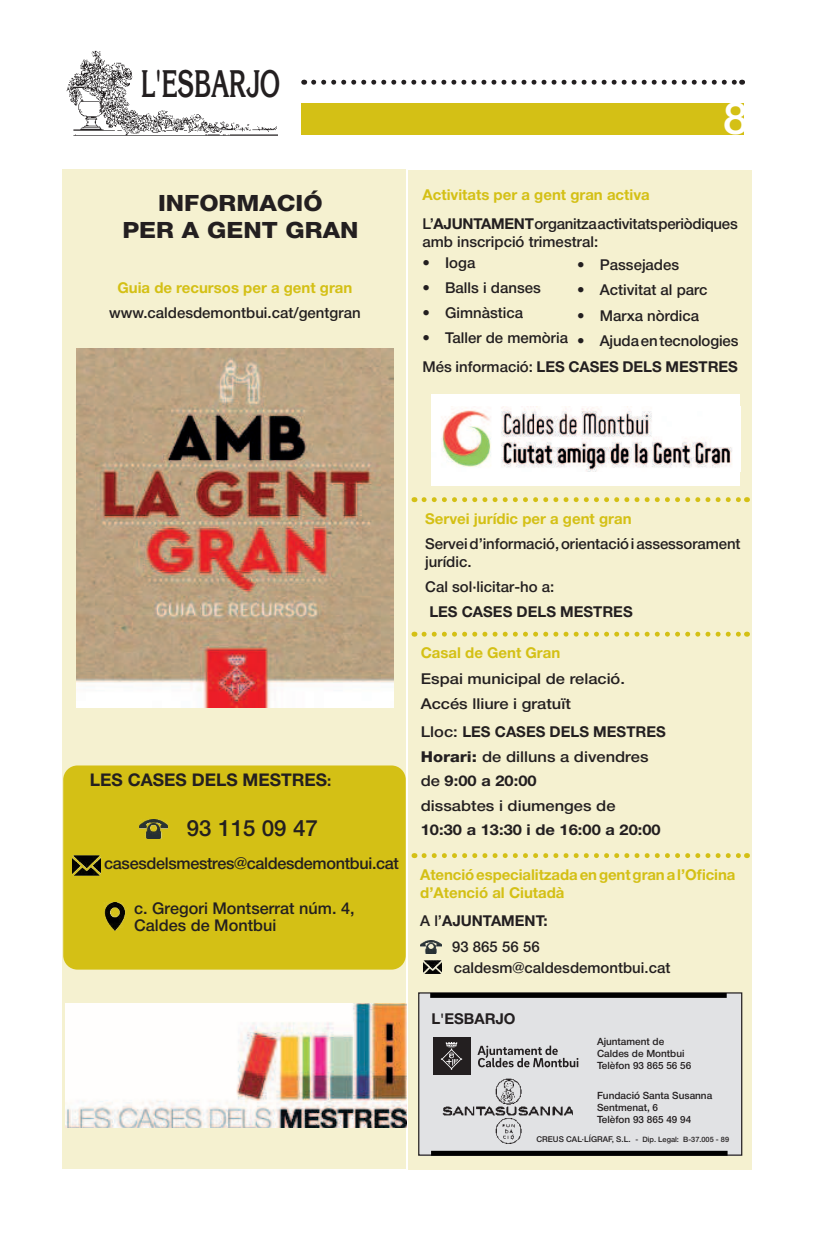
<style>
.page{position:relative;width:815px;height:1241px;background:#fff}
.page>*{position:absolute;margin:0;border:0;box-sizing:border-box;transform-origin:0 0}
.t1{font:500 45px "Helvetica Neue";color:#fff}
.t2{font:700 37.5px "Korinna Std";letter-spacing:-.02em;color:#231f20;scale:.65 1}
.t3{font:800 22.5px/27px "Helvetica Neue";color:#231f20;text-align:center;scale:1.1 1}
.t4{font:500 22.5px "Helvetica Neue";color:#231f20}
.t5{font:700 17.5px "Helvetica Neue";color:#231f20}
.t6{font:500 16.25px/17.1px "Helvetica Neue";color:#231f20}
.t7{font:500 16.25px "Helvetica Neue";letter-spacing:-.02em;color:#231f20}
.t8{font:500 15px/18px "Helvetica Neue";color:#231f20}
.t9{font:500 15px/24.4px "Helvetica Neue";color:#231f20;scale:1.1 1}
.t10{font:700 15px/18px "Helvetica Neue";color:#d4c015}
.t11{font:500 15px/28.6px "Helvetica Neue";letter-spacing:-.02em;color:#231f20}
.t12{font:700 15px "Helvetica Neue";color:#231f20}
.t13{font:700 15px "Helvetica Neue";color:#231f20;scale:1.1 1}
.t14{font:500 10px/12px "Helvetica Neue";color:#231f20}
.t15{font:500 7.38px "Helvetica Neue";color:#231f20}
.s1{font-weight:700;color:#d4c015}
.s2{font-weight:700}
.s3{font-size:15px}
.s4{font-weight:800}
.s5{font-size:8px}
</style>
<div class="page">
<div style="left:62px;top:169px;width:344px;height:999px;background:#f5f1d0"></div>
<div style="left:408px;top:170px;width:344px;height:999px;background:#f5f1d0"></div>
<div style="left:301px;top:103px;width:443px;height:32px;background:#d4c015"></div>
<svg style="left:314px;top:80px;width:429px;height:5px"></svg>
<img style="left:66px;top:50px;width:212px;height:86px">
<div style="left:431px;top:394px;width:309px;height:92px;background:#fff"></div>
<img style="left:442px;top:407px;width:290px;height:64px">
<img style="left:421px;top:940px;width:20px;height:13px">
<img style="left:423px;top:960px;width:18px;height:13px">
<div style="left:419px;top:992px;width:323px;height:162px;background:#e1e2e4"></div>
<div style="left:431px;top:1150px;width:297px;height:5px;background:#000"></div>
<div style="left:430px;top:992px;width:297px;height:5px;background:#000"></div>
<img style="left:442px;top:1078px;width:130px;height:64px">
<div style="left:433px;top:1037px;width:37px;height:38px;background:#231f20"></div>
<svg style="left:477px;top:1045px;width:101px;height:22px"></svg>
<svg style="left:441px;top:1042px;width:21px;height:27px"></svg>
<svg style="left:424px;top:497px;width:323px;height:5px"></svg>
<svg style="left:424px;top:631px;width:323px;height:5px"></svg>
<svg style="left:424px;top:853px;width:323px;height:5px"></svg>
<div style="left:63px;top:765px;width:343px;height:204px;background:#d4c015;border-radius:14px"></div>
<img style="left:77px;top:348px;width:316px;height:359px">
<img style="left:72px;top:855px;width:29px;height:20px">
<img style="left:66px;top:1003px;width:340px;height:124px">
<img style="left:139px;top:819px;width:29px;height:19px">
<img style="left:104px;top:902px;width:24px;height:28px">
<h2 class="t2" style="left:141px;top:62px;width:216px">L'ESBARJO</h2>
<h3 class="t3" style="left:122px;top:189px;width:216px">INFORMACIÓ<br>PER A GENT GRAN</h3>
<p class="t10" style="left:117px;top:278px;width:237px">Guia de recursos per a gent gran</p>
<p class="t8" style="left:109px;top:304px;width:253px">www.caldesdemontbui.cat/gentgran</p>
<h1 class="t1" style="left:723px;top:92px;width:27px">8</h1>
<p class="t11" style="left:423px;top:180px;width:317px"><span class="s1">Activitats per a gent gran activa<br></span>L’<span class="s2">AJUNTAMENT</span> organitza activitats periòdiques</p>
<p class="t8" style="left:423px;top:232px;width:177px">amb inscripció trimestral:</p>
<p class="t8" style="left:423px;top:254px;width:54px">• Ioga</p>
<p class="t8" style="left:423px;top:279px;width:120px">• Balls i danses</p>
<p class="t8" style="left:423px;top:304px;width:102px">• Gimnàstica</p>
<p class="t8" style="left:423px;top:324px;width:317px;line-height:28.6px">• Taller de memòria<br>Més informació: <span class="s2">LES CASES DELS MESTRES</span></p>
<p class="t8" style="left:577px;top:256px;width:103px">• Passejades</p>
<p class="t8" style="left:577px;top:281px;width:132px">• Activitat al parc</p>
<p class="t8" style="left:577px;top:306px;width:123px">• Marxa nòrdica</p>
<p class="t8" style="left:577px;top:331px;width:163px">• Ajuda en tecnologies</p>
<p class="t5" style="left:90px;top:770px;width:243px">LES CASES DELS MESTRES<span class="s3">:</span></p>
<h3 class="t4" style="left:187px;top:815px;width:133px">93 115 09 47</h3>
<p class="t7" style="left:104px;top:854px;width:296px">casesdelsmestres@caldesdemontbui.cat</p>
<p class="t6" style="left:134px;top:899px;width:222px">c. Gregori Montserrat núm. 4,<br>Caldes de Montbui</p>
<p class="t10" style="left:425px;top:509px;width:208px">Servei jurídic per a gent gran</p>
<p class="t8" style="left:425px;top:534px;width:317px">Servei d’informació, orientació i assessorament jurídic.</p>
<p class="t8" style="left:425px;top:577px;width:131px">Cal sol·licitar-ho a:</p>
<p class="t12" style="left:429px;top:603px;width:205px">LES CASES DELS MESTRES</p>
<p class="t10" style="left:421px;top:643px;width:141px">Casal de Gent Gran</p>
<p class="t9" style="left:421px;top:667px;width:187px">Espai municipal de relació.<br>Accés lliure i gratuït</p>
<p class="t9" style="left:421px;top:720px;width:224px">Lloc: <span class="s2">LES CASES DELS MESTRES<br></span><span class="s4">Horari:</span> de dilluns a divendres de <span class="s2">9:00 a 20:00<br></span>dissabtes i diumenges de</p>
<p class="t13" style="left:421px;top:821px;width:220px">10:30 a 13:30 i de 16:00 a 20:00</p>
<p class="t10" style="left:420px;top:865px;width:317px">Atenció especialitzada en gent gran a l’Oficina d’Atenció al Ciutadà</p>
<p class="t8" style="left:452px;top:908px;width:97px;line-height:25.1px;text-indent:-32px">A l’<span class="s2">AJUNTAMENT:<br></span>93 865 56 56</p>
<p class="t8" style="left:454px;top:958px;width:218px">caldesm@caldesdemontbui.cat</p>
<p class="t12" style="left:431px;top:1010px;width:86px">L'ESBARJO</p>
<p class="t14" style="left:597px;top:1035px;width:96px">Ajuntament de<br>Caldes de Montbui<br>Telèfon 93 865 56 56</p>
<p class="t14" style="left:597px;top:1088px;width:117px">Fundació Santa Susanna<br>Sentmenat, 6<br>Telèfon 93 865 49 94</p>
<p class="t15" style="left:536px;top:1134px;width:194px"><span class="s5">CREUS CAL·LÍGRAF, S.L.</span> - Dip. Legal: B-37.005 - 89</p>
</div>
